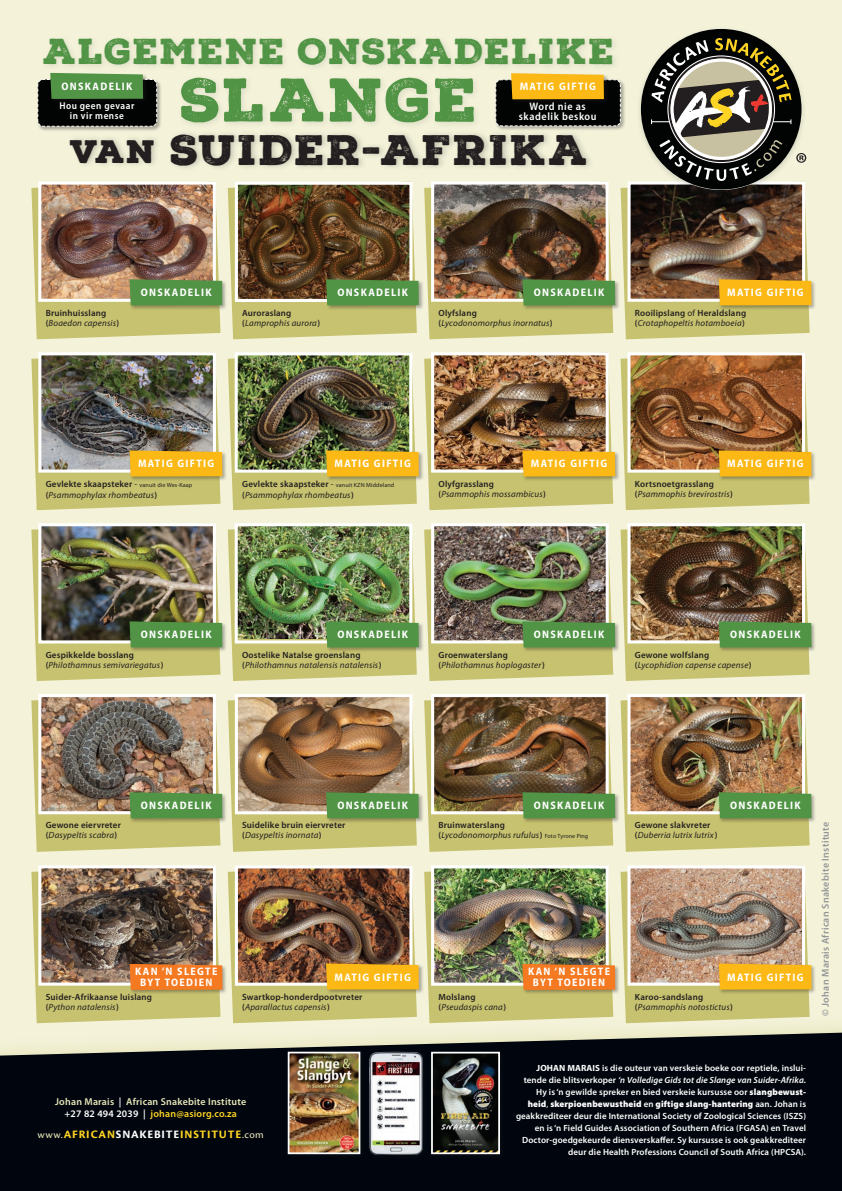
<style>
.page{position:relative;width:842px;height:1191px;background:#f4f3da}
.page>*{position:absolute;margin:0;border:0;box-sizing:border-box;transform-origin:0 0}
.t1{font:59.5px "Nexa Rust Slab Black 01";letter-spacing:.04em;color:#519445}
.t2{font:41.3px "Nexa Rust Slab Black 01";letter-spacing:.04em;color:#231f20}
.t3{font:35px "Nexa Rust Slab Black 01";letter-spacing:.04em;color:#519445}
.t4{font:11.8px "Cronos Pro Bold Capt";letter-spacing:.07em;color:#fed424}
.t5{font:700 semi-condensed 10.9px/10.9px "Myriad Pro";letter-spacing:.12em;color:#fff;text-align:center}
.t6{font:600 semi-condensed 10.9px/10px "Myriad Pro";letter-spacing:.05em;color:#fff;text-align:center}
.t7{font:600 10px "Myriad Pro";letter-spacing:.02em;color:#e9e8ba}
.t8{font:600 10px "Myriad Pro";letter-spacing:.03em;color:#939598}
.t9{font:600 10px "Myriad Pro";letter-spacing:.02em;color:#fed424}
.t10{font:600 semi-condensed 10px/10px "Myriad Pro";letter-spacing:.05em;color:#fff;text-align:center}
.t11{font:italic 9px/10px "Myriad Pro";letter-spacing:.02em;color:#231f20}
.t12{font:600 9px/12px "Myriad Pro";letter-spacing:.01em;color:#fff;text-align:right}
.t13{font:600 9px/10px "Myriad Pro";letter-spacing:.02em;color:#231f20}
.s1{font-family:"Nexa Rust Slab";font-weight:900;font-size:31.5px}
.s2{font-weight:400;font-style:italic}
.s3{font-weight:600;font-style:normal}
.s4{font-weight:400}
.s5{font-style:normal}
.s6{font-style:normal;font-size:6px}
.s7{color:#fff}
.s8{font-family:"Cronos Pro Capt";font-size:10.6px;color:#e9e8ba}
.s9{font-weight:700}
.s10{font-style:italic}
.s11{font-weight:900}
</style>
<div class="page">
<div style="left:129px;top:962px;width:99px;height:32px;background:#231f20;opacity:.35"></div>
<img style="left:31px;top:865px;width:191px;height:148px">
<div style="left:718px;top:962px;width:99px;height:32px;background:#231f20;opacity:.35"></div>
<img style="left:228px;top:865px;width:583px;height:148px">
<div style="left:718px;top:791px;width:99px;height:32px;background:#231f20;opacity:.35"></div>
<div style="left:128px;top:791px;width:99px;height:32px;background:#231f20;opacity:.35"></div>
<img style="left:31px;top:694px;width:191px;height:158px">
<img style="left:228px;top:694px;width:583px;height:158px">
<div style="left:718px;top:620px;width:99px;height:32px;background:#231f20;opacity:.35"></div>
<img style="left:228px;top:523px;width:583px;height:158px">
<div style="left:128px;top:620px;width:99px;height:32px;background:#231f20;opacity:.35"></div>
<img style="left:31px;top:523px;width:191px;height:158px">
<div style="left:718px;top:449px;width:99px;height:32px;background:#231f20;opacity:.35"></div>
<img style="left:228px;top:352px;width:583px;height:158px">
<div style="left:128px;top:449px;width:99px;height:32px;background:#231f20;opacity:.35"></div>
<img style="left:31px;top:352px;width:191px;height:158px">
<div style="left:128px;top:278px;width:99px;height:32px;background:#231f20;opacity:.35"></div>
<img style="left:31px;top:181px;width:191px;height:158px">
<div style="left:718px;top:278px;width:99px;height:32px;background:#231f20;opacity:.35"></div>
<div style="left:0;top:1013px;width:842px;height:178px;background:#c7c26f;opacity:.4"></div>
<svg style="left:0;top:1032px;width:842px;height:159px;background:#171b20"></svg>
<div style="left:284px;top:1048px;width:82px;height:111px;background:#231f20;opacity:.3"></div>
<img style="left:291px;top:1054px;width:66px;height:97px">
<div style="left:288px;top:1051px;width:72px;height:103px;border:2px solid #fff"></div>
<div style="left:428px;top:1048px;width:78px;height:111px;background:#03070f"></div>
<img style="left:434px;top:1054px;width:63px;height:97px">
<div style="left:431px;top:1051px;width:69px;height:103px;border:2px solid #fff"></div>
<div style="left:366px;top:1048px;width:62px;height:112px;background:#02070e"></div>
<img style="left:369px;top:1051px;width:54px;height:104px">
<div style="left:177px;top:74px;width:304px;height:56px;background:#eae9d1"></div>
<div style="left:40px;top:34px;width:580px;height:39px;background:#020403;opacity:.1"></div>
<div style="left:67px;top:129px;width:528px;height:43px;background:#020403;opacity:.2"></div>
<img style="left:228px;top:38px;width:583px;height:301px">
<div style="left:36px;top:78px;width:126px;height:54px;background:#231f20;opacity:.35"></div>
<div style="left:49px;top:72px;width:99px;height:32px;background:#f4f3da"></div>
<svg style="left:37px;top:73px;width:121px;height:54px;background:#30492b"></svg>
<p class="t3" style="left:44px;top:28px;width:572px">ALGEMENE ONSKADELIKE</p>
<p class="t5" style="left:62px;top:80px;width:72px">ONSKADELIK</p>
<p class="t10" style="left:59px;top:101px;width:77px">Hou geen gevaar in vir mense</p>
<p class="t1" style="left:180px;top:60px;width:299px">SLANGE</p>
<p class="t5" style="left:520px;top:81px;width:78px">MATIG GIFTIG</p>
<p class="t6" style="left:519px;top:101px;width:79px">Word nie as skadelik beskou</p>
<p class="t2" style="left:70px;top:122px;width:520px"><span class="s1">VAN</span> SUIDER-AFRIKA</p>
<p class="t5" style="left:141px;top:287px;width:72px">ONSKADELIK</p>
<p class="t5" style="left:337px;top:287px;width:72px">ONSKADELIK</p>
<p class="t5" style="left:534px;top:287px;width:72px">ONSKADELIK</p>
<p class="t5" style="left:727px;top:287px;width:78px">MATIG GIFTIG</p>
<p class="t13" style="left:46px;top:308px;width:75px">Bruinhuisslang (<span class="s2">Boaedon capensis</span>)</p>
<p class="t11" style="left:242px;top:308px;width:79px"><span class="s3">Auroraslang (</span>Lamprophis aurora<span class="s3">)</span></p>
<p class="t11" style="left:438px;top:308px;width:116px"><span class="s3">Olyfslang<br>(</span>Lycodonomorphus inornatus<span class="s3">)</span></p>
<p class="t13" style="left:635px;top:308px;width:113px">Rooilipslang <span class="s4">of</span> Heraldslang (<span class="s2">Crotaphopeltis hotamboeia</span>)</p>
<p class="t5" style="left:138px;top:458px;width:78px">MATIG GIFTIG</p>
<p class="t11" style="left:46px;top:478px;width:148px;line-height:11px"><span class="s3">Gevlekte skaapsteker</span> <span class="s5">-</span> <span class="s6">vanuit die Wes-Kaap </span><span class="s3">(</span>Psammophylax rhombeatus<span class="s3">)</span></p>
<p class="t5" style="left:335px;top:458px;width:78px">MATIG GIFTIG</p>
<p class="t11" style="left:242px;top:478px;width:154px;line-height:11px"><span class="s3">Gevlekte skaapsteker</span> <span class="s5">-</span> <span class="s6">vanuit KZN Middeland </span><span class="s3">(</span>Psammophylax rhombeatus<span class="s3">)</span></p>
<p class="t5" style="left:531px;top:458px;width:78px">MATIG GIFTIG</p>
<p class="t13" style="left:438px;top:478px;width:57px">Olyfgrasslang</p>
<p class="t11" style="left:438px;top:488px;width:109px"><span class="s3">(</span>Psammophis mossambicus<span class="s3">)</span></p>
<p class="t5" style="left:727px;top:458px;width:78px">MATIG GIFTIG</p>
<p class="t11" style="left:635px;top:478px;width:100px"><span class="s3">Kortsnoetgrasslang (</span>Psammophis brevirostris<span class="s3">)</span></p>
<p class="t5" style="left:141px;top:629px;width:72px">ONSKADELIK</p>
<p class="t5" style="left:337px;top:629px;width:72px">ONSKADELIK</p>
<p class="t5" style="left:534px;top:629px;width:72px">ONSKADELIK</p>
<p class="t5" style="left:730px;top:629px;width:72px">ONSKADELIK</p>
<p class="t11" style="left:46px;top:649px;width:119px"><span class="s3">Gespikkelde bosslang (</span>Philothamnus semivariegatus<span class="s3">)</span></p>
<p class="t11" style="left:635px;top:649px;width:118px"><span class="s3">Gewone wolfslang (</span>Lycophidion capense capense<span class="s3">)</span></p>
<p class="t11" style="left:242px;top:649px;width:141px"><span class="s3">Oostelike Natalse groenslang (</span>Philothamnus natalensis natalensis<span class="s3">)</span></p>
<p class="t11" style="left:438px;top:649px;width:108px"><span class="s3">Groenwaterslang (</span>Philothamnus hoplogaster<span class="s3">)</span></p>
<p class="t5" style="left:141px;top:800px;width:72px">ONSKADELIK</p>
<p class="t5" style="left:337px;top:800px;width:72px">ONSKADELIK</p>
<p class="t5" style="left:534px;top:800px;width:72px">ONSKADELIK</p>
<p class="t5" style="left:730px;top:800px;width:72px">ONSKADELIK</p>
<p class="t13" style="left:46px;top:820px;width:77px">Gewone eiervreter (<span class="s2">Dasypeltis scabra</span>)</p>
<p class="t13" style="left:242px;top:820px;width:105px">Suidelike bruin eiervreter (<span class="s2">Dasypeltis inornata</span>)</p>
<p class="t13" style="left:438px;top:820px;width:68px">Bruinwaterslang</p>
<p class="t11" style="left:438px;top:830px;width:151px"><span class="s3">(</span>Lycodonomorphus rufulus<span class="s3">)</span> <span class="s6">Foto Tyrone Ping</span></p>
<p class="t5" style="left:135px;top:966px;width:84px">KAN ‘N SLEGTE<br>BYT TOEDIEN</p>
<p class="t5" style="left:528px;top:966px;width:84px">KAN ‘N SLEGTE<br>BYT TOEDIEN</p>
<p class="t5" style="left:335px;top:971px;width:78px">MATIG GIFTIG</p>
<p class="t13" style="left:46px;top:991px;width:108px">Suider-Afrikaanse luislang (<span class="s2">Python natalensis</span>)</p>
<p class="t13" style="left:242px;top:991px;width:122px">Swartkop-honderdpootvreter (<span class="s2">Aparallactus capensis</span>)</p>
<p class="t13" style="left:438px;top:991px;width:39px">Molslang</p>
<p class="t11" style="left:438px;top:1001px;width:69px"><span class="s3">(</span>Pseudaspis cana<span class="s3">)</span></p>
<p class="t13" style="left:635px;top:820px;width:77px">Gewone slakvreter</p>
<p class="t11" style="left:635px;top:830px;width:84px"><span class="s3">(</span>Duberria lutrix lutrix<span class="s3">)</span></p>
<p class="t5" style="left:727px;top:971px;width:78px">MATIG GIFTIG</p>
<p class="t13" style="left:635px;top:991px;width:70px">Karoo-sandslang</p>
<p class="t11" style="left:635px;top:1001px;width:100px"><span class="s3">(</span>Psammophis notostictus<span class="s3">)</span></p>
<p class="t8" style="left:819px;top:1016px;width:196px;rotate:-90deg">© Johan Marais African Snakebite Institute</p>
<p class="t7" style="left:55px;top:1095px;width:192px">Johan Marais <span class="s7">|</span> African Snakebite Institute</p>
<p class="t9" style="left:64px;top:1107px;width:174px"><span class="s7">+27 82 494 2039 |</span> johan@asiorg.co.za</p>
<p class="t4" style="left:38px;top:1127px;width:228px"><span class="s8">www.</span>AFRICAN<span class="s7">SNAKEBITE</span>INSTITUTE<span class="s8">.com</span></p>
<p class="t12" style="left:516px;top:1061px;width:292px"><span class="s9">JOHAN MARAIS</span> is die outeur van verskeie boeke oor reptiele, inslui&shy;tende die blitsverkoper <span class="s10">‘n Volledige Gids tot die Slange van Suider-Afrika</span>.<br>Hy is ‘n gewilde spreker en bied verskeie kursusse oor <span class="s11">slangbewust&shy;heid</span><span class="s4">,</span> <span class="s11">skerpioenbewustheid</span> en <span class="s11">giftige slang-hantering</span> aan. Johan is geakkrediteer deur die International Society of Zoological Sciences (ISZS) en is ‘n Field Guides Association of Southern Africa (FGASA) en Travel Doctor-goedgekeurde diensverskaffer. Sy kursusse is ook geakkrediteer deur die Health Professions Council of South Africa (HPCSA).</p>
</div>
